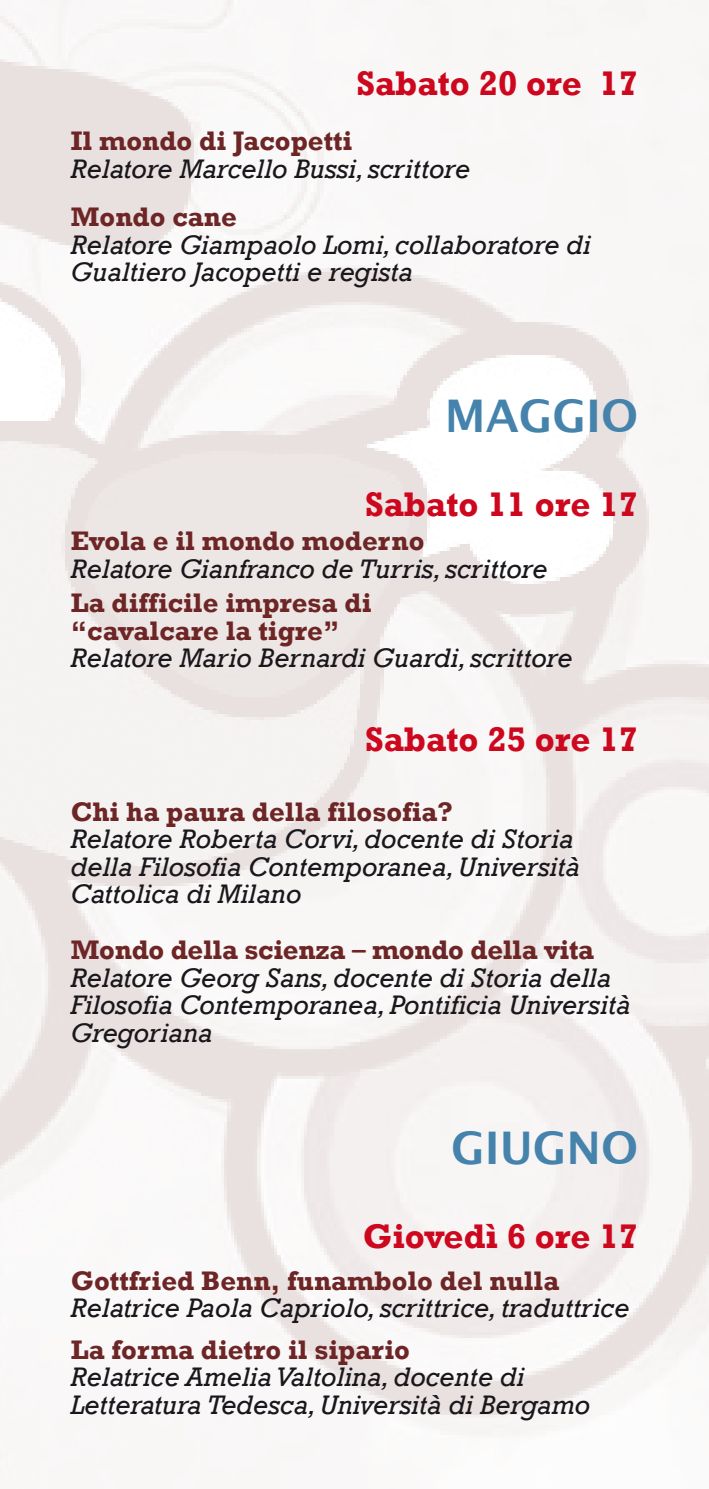
<style>
.page{position:relative;width:709px;height:1489px;background:#fff}
.page>*{position:absolute;margin:0;border:0;box-sizing:border-box;transform-origin:0 0}
.t1{font:700 45px "Lucida Grande";color:#4583ac}
.t2{font:700 35px "Rockwell";color:#cd071e}
.t3{font:italic 27.5px/27.5px "Rockwell";color:#1a171c}
.t4{font:700 27.5px/27.5px "Rockwell";color:#6d2525}
.s1{font-weight:700;font-style:normal;color:#6d2525}
.s2{font-family:"Calibri";font-weight:700;font-style:normal;color:#6d2525}
</style>
<div class="page">
<img style="left:0;top:0;width:708px;height:1458px">
<p class="t2" style="left:356px;top:62px;width:283px">Sabato 20 ore 17</p>
<p class="t4" style="left:71px;top:127px;width:283px">Il mondo di Jacopetti</p>
<p class="t3" style="left:71px;top:155px;width:401px">Relatore Marcello Bussi, scrittore</p>
<p class="t4" style="left:71px;top:203px;width:167px">Mondo cane</p>
<p class="t3" style="left:71px;top:231px;width:521px">Relatore Giampaolo Lomi, collaboratore di<br>Gualtiero Jacopetti e regista</p>
<h1 class="t1" style="left:445px;top:379px;width:195px">MAGGIO</h1>
<p class="t2" style="left:365px;top:482px;width:274px">Sabato 11 ore 17</p>
<p class="t4" style="left:71px;top:527px;width:355px">Evola e il mondo moderno</p>
<p class="t3" style="left:71px;top:555px;width:478px">Relatore Gianfranco de Turris, scrittore</p>
<p class="t4" style="left:71px;top:589px;width:302px">La difficile impresa di “cavalcare la tigre”</p>
<p class="t3" style="left:71px;top:644px;width:503px">Relatore Mario Bernardi Guardi, scrittore</p>
<p class="t2" style="left:365px;top:718px;width:274px">Sabato 25 ore 17</p>
<p class="t4" style="left:71px;top:797px;width:384px">Chi ha paura della filosofia?</p>
<p class="t3" style="left:71px;top:825px;width:511px">Relatore Roberta Corvi, docente di Storia della Filosofia Contemporanea, Università<br>Cattolica di Milano</p>
<p class="t3" style="left:71px;top:936px;width:561px"><span class="s1">Mondo della scienza</span> <span class="s2">–</span> <span class="s1">mondo della vita </span>Relatore Georg Sans, docente di Storia della Filosofia Contemporanea, Pontificia Università Gregoriana</p>
<h1 class="t1" style="left:451px;top:1111px;width:188px">GIUGNO</h1>
<p class="t2" style="left:363px;top:1214px;width:276px">Giovedì 6 ore 17</p>
<p class="t4" style="left:71px;top:1266px;width:490px">Gottfried Benn, funambolo del nulla</p>
<p class="t3" style="left:71px;top:1294px;width:560px">Relatrice Paola Capriolo, scrittrice, traduttrice</p>
<p class="t4" style="left:71px;top:1335px;width:340px">La forma dietro il sipario</p>
<p class="t3" style="left:71px;top:1363px;width:521px">Relatrice Amelia Valtolina, docente di<br>Letteratura Tedesca, Università di Bergamo</p>
</div>
